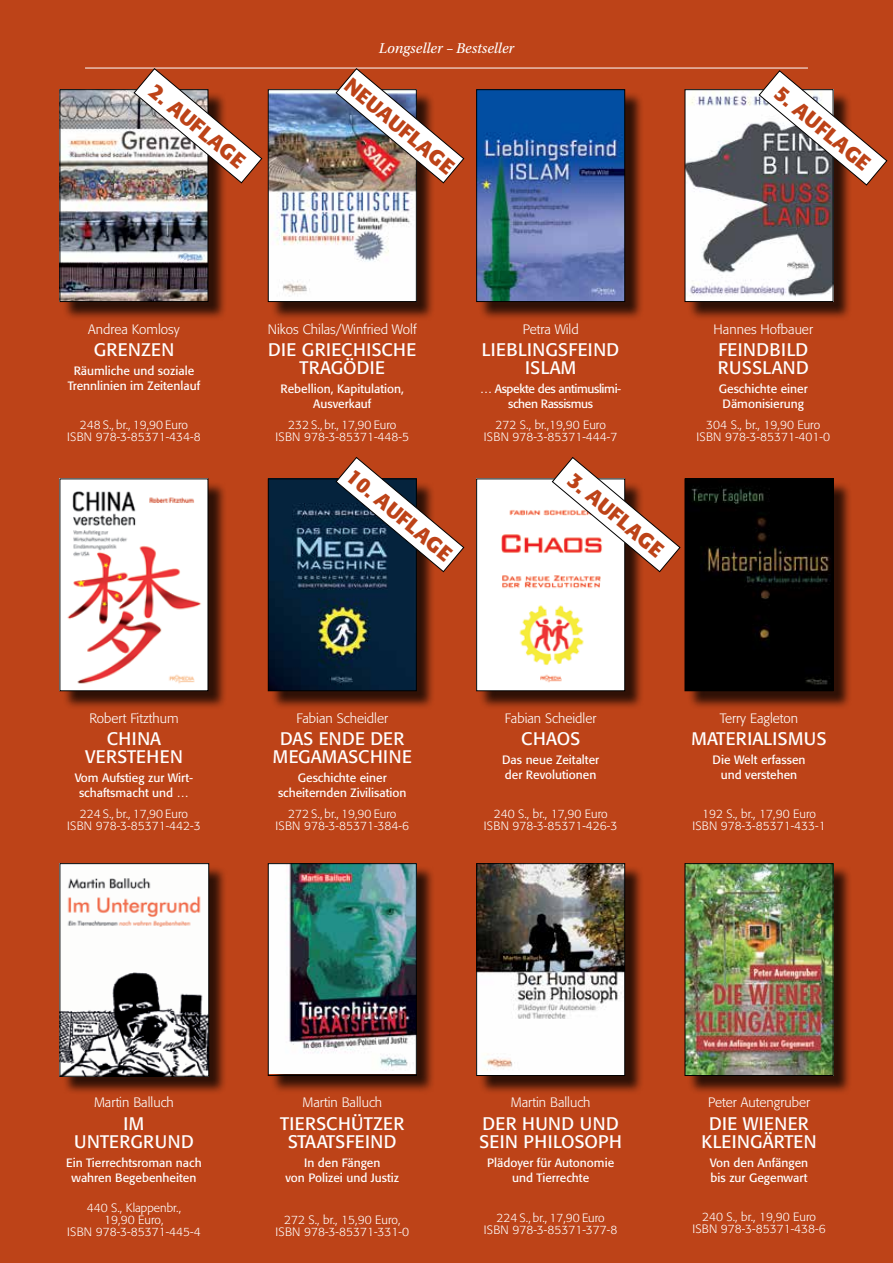
<style>
.page{position:relative;width:893px;height:1263px;background:#bd4318}
.page>*{position:absolute;margin:0;border:0;box-sizing:border-box;transform-origin:0 0}
.t1{font:700 21px "Formata Pro";color:#bd4318}
.t2{font:18px/18px "Formata Pro";letter-spacing:.025em;color:#fff;text-align:center}
.t3{font:italic 15px "Utopia Std";color:#fff}
.t4{font:300 13.5px "Formata Pro";color:#fff}
.t5{font:300 12px/12px "Formata Pro";color:#fff;text-align:center}
.t6{font:12px/15px "Formata Pro";color:#fff;text-align:center}
.t7{font:12px/15px "Formata Pro";letter-spacing:-.03em;color:#fff;text-align:center}
</style>
<div class="page">
<hr style="left:85px;top:68px;width:723px;height:1px;background:#fff">
<div style="left:478px;top:865px;width:166px;height:229px;background:#000;opacity:.75"></div>
<img style="left:478px;top:865px;width:145px;height:209px">
<div style="left:476px;top:863px;width:149px;height:213px;border:1px solid #000"></div>
<div style="left:62px;top:92px;width:165px;height:229px;background:#000;opacity:.75"></div>
<img style="left:62px;top:91px;width:144px;height:209px">
<div style="left:60px;top:89px;width:148px;height:213px;border:1px solid #000"></div>
<div style="left:687px;top:92px;width:165px;height:229px;background:#000;opacity:.75"></div>
<img style="left:687px;top:91px;width:144px;height:209px">
<div style="left:685px;top:89px;width:148px;height:213px;border:1px solid #000"></div>
<div style="left:62px;top:865px;width:166px;height:230px;background:#000;opacity:.75"></div>
<img style="left:62px;top:865px;width:145px;height:209px">
<div style="left:60px;top:863px;width:149px;height:213px;border:1px solid #000"></div>
<div style="left:687px;top:481px;width:165px;height:229px;background:#000;opacity:.75"></div>
<img style="left:687px;top:480px;width:144px;height:209px">
<div style="left:685px;top:478px;width:148px;height:213px;border:1px solid #000"></div>
<div style="left:270px;top:481px;width:165px;height:229px;background:#000;opacity:.75"></div>
<img style="left:270px;top:480px;width:145px;height:209px">
<div style="left:268px;top:478px;width:149px;height:213px;border:1px solid #000"></div>
<div style="left:687px;top:865px;width:165px;height:229px;background:#000;opacity:.75"></div>
<img style="left:687px;top:865px;width:144px;height:209px">
<div style="left:685px;top:863px;width:148px;height:213px;border:1px solid #000"></div>
<div style="left:270px;top:865px;width:165px;height:229px;background:#000;opacity:.75"></div>
<img style="left:270px;top:865px;width:145px;height:209px">
<div style="left:268px;top:863px;width:149px;height:213px;border:1px solid #000"></div>
<div style="left:270px;top:92px;width:165px;height:229px;background:#000;opacity:.75"></div>
<img style="left:270px;top:91px;width:145px;height:209px">
<div style="left:268px;top:89px;width:149px;height:213px;border:1px solid #000"></div>
<div style="left:478px;top:481px;width:166px;height:229px;background:#000;opacity:.75"></div>
<img style="left:478px;top:480px;width:145px;height:209px">
<div style="left:476px;top:478px;width:149px;height:213px;border:1px solid #000"></div>
<div style="left:62px;top:481px;width:165px;height:229px;background:#000;opacity:.75"></div>
<img style="left:62px;top:480px;width:144px;height:209px">
<div style="left:478px;top:92px;width:166px;height:229px;background:#000;opacity:.75"></div>
<img style="left:478px;top:91px;width:145px;height:209px">
<div style="left:476px;top:89px;width:149px;height:213px;border:1px solid #000"></div>
<svg style="left:552px;top:457px;width:128px;height:115px"></svg>
<svg style="left:336px;top:457px;width:128px;height:115px"></svg>
<svg style="left:759px;top:70px;width:128px;height:115px"></svg>
<img style="left:336px;top:68px;width:128px;height:115px">
<svg style="left:134px;top:68px;width:128px;height:115px"></svg>
<p class="t3" style="left:379px;top:40px;width:137px">Longseller – Bestseller</p>
<h1 class="t1" style="left:161px;top:78px;width:119px;rotate:40deg">2. AUFLAGE</h1>
<h1 class="t1" style="left:356px;top:72px;width:137px;rotate:40deg">NEUAUFLAGE</h1>
<h1 class="t1" style="left:786px;top:80px;width:119px;rotate:40deg">5. AUFLAGE</h1>
<p class="t4" style="left:88px;top:320px;width:93px">Andrea Komlosy</p>
<h2 class="t2" style="left:94px;top:340px;width:82px">GRENZEN</h2>
<p class="t6" style="left:68px;top:363px;width:134px">Räumliche und soziale<br>Trennlinien im Zeitenlauf</p>
<p class="t5" style="left:67px;top:419px;width:135px">248 S., br., 19,90 Euro<br>ISBN 978-3-85371-434-8</p>
<p class="t4" style="left:268px;top:320px;width:150px">Nikos Chilas/Winfried Wolf</p>
<h2 class="t2" style="left:268px;top:340px;width:150px">DIE GRIECHISCHE<br>TRAGÖDIE</h2>
<p class="t6" style="left:281px;top:381px;width:125px">Rebellion, Kapitulation,<br>Ausverkauf</p>
<p class="t5" style="left:276px;top:418px;width:135px">232 S., br., 17,90 Euro<br>ISBN 978-3-85371-448-5</p>
<p class="t4" style="left:523px;top:320px;width:57px">Petra Wild</p>
<h2 class="t2" style="left:482px;top:340px;width:139px">LIEBLINGSFEIND<br>ISLAM</h2>
<p class="t7" style="left:480px;top:381px;width:143px">… Aspekte des antimuslimi&shy;schen Rassismus</p>
<p class="t5" style="left:484px;top:418px;width:135px">272 S., br.,19,90 Euro<br>ISBN 978-3-85371-444-7</p>
<h1 class="t1" style="left:358px;top:463px;width:132px;rotate:40deg">10. AUFLAGE</h1>
<h1 class="t1" style="left:579px;top:467px;width:119px;rotate:40deg">3. AUFLAGE</h1>
<p class="t4" style="left:714px;top:320px;width:101px">Hannes Hofbauer</p>
<h2 class="t2" style="left:718px;top:340px;width:93px;text-align:left">FEINDBILD<br>RUSSLAND</h2>
<p class="t6" style="left:719px;top:381px;width:90px">Geschichte einer<br>Dämonisierung</p>
<p class="t5" style="left:697px;top:418px;width:135px">304 S., br., 19,90 Euro<br>ISBN 978-3-85371-401-0</p>
<p class="t4" style="left:89px;top:709px;width:91px">Robert Fitzthum</p>
<h2 class="t2" style="left:85px;top:730px;width:99px">CHINA<br>VERSTEHEN</h2>
<p class="t6" style="left:75px;top:770px;width:120px">Vom Aufstieg zur Wirt&shy;schaftsmacht und …</p>
<p class="t5" style="left:67px;top:808px;width:135px">224 S., br., 17,90 Euro<br>ISBN 978-3-85371-442-3</p>
<p class="t4" style="left:297px;top:709px;width:93px">Fabian Scheidler</p>
<h2 class="t2" style="left:273px;top:730px;width:140px">DAS ENDE DER<br>MEGAMASCHINE</h2>
<p class="t6" style="left:278px;top:770px;width:130px">Geschichte einer scheiternden Zivilisation</p>
<p class="t5" style="left:276px;top:808px;width:135px">272 S., br., 19,90 Euro<br>ISBN 978-3-85371-384-6</p>
<p class="t4" style="left:505px;top:709px;width:93px">Fabian Scheidler</p>
<h2 class="t2" style="left:521px;top:730px;width:60px">CHAOS</h2>
<p class="t6" style="left:502px;top:752px;width:99px;text-align:left">Das neue Zeitalter der Revolutionen</p>
<p class="t5" style="left:484px;top:808px;width:135px">240 S., br., 17,90 Euro<br>ISBN 978-3-85371-426-3</p>
<p class="t4" style="left:720px;top:709px;width:80px">Terry Eagleton</p>
<h2 class="t2" style="left:691px;top:730px;width:137px">MATERIALISMUS</h2>
<p class="t6" style="left:712px;top:752px;width:95px">Die Welt erfassen und verstehen</p>
<p class="t5" style="left:692px;top:808px;width:135px">192 S., br., 17,90 Euro<br>ISBN 978-3-85371-433-1</p>
<p class="t4" style="left:94px;top:1094px;width:81px">Martin Balluch</p>
<h2 class="t2" style="left:74px;top:1114px;width:121px">IM<br>UNTERGRUND</h2>
<p class="t6" style="left:66px;top:1155px;width:137px">Ein Tierrechtsroman nach wahren Begebenheiten</p>
<p class="t5" style="left:67px;top:1201px;width:135px">440 S., Klappenbr.,<br>19,90 Euro,<br>ISBN 978-3-85371-445-4</p>
<p class="t4" style="left:302px;top:1094px;width:81px">Martin Balluch</p>
<h2 class="t2" style="left:280px;top:1114px;width:126px">TIERSCHÜTZER<br>STAATSFEIND</h2>
<p class="t6" style="left:285px;top:1155px;width:115px">In den Fängen<br>von Polizei und Justiz</p>
<p class="t5" style="left:276px;top:1213px;width:135px">272 S., br., 15,90 Euro,<br>ISBN 978-3-85371-331-0</p>
<p class="t4" style="left:511px;top:1094px;width:81px">Martin Balluch</p>
<h2 class="t2" style="left:479px;top:1114px;width:144px;text-align:left">DER HUND UND<br>SEIN PHILOSOPH</h2>
<p class="t6" style="left:487px;top:1155px;width:128px">Plädoyer für Autonomie und Tierrechte</p>
<p class="t5" style="left:484px;top:1212px;width:135px">224 S., br., 17,90 Euro<br>ISBN 978-3-85371-377-8</p>
<p class="t4" style="left:708px;top:1094px;width:103px">Peter Autengruber</p>
<h2 class="t2" style="left:701px;top:1114px;width:117px">DIE WIENER<br>KLEINGÄRTEN</h2>
<p class="t6" style="left:710px;top:1155px;width:100px;text-align:left">Von den Anfängen bis zur Gegenwart</p>
<p class="t5" style="left:692px;top:1210px;width:135px">240 S., br., 19,90 Euro<br>ISBN 978-3-85371-438-6</p>
</div>
